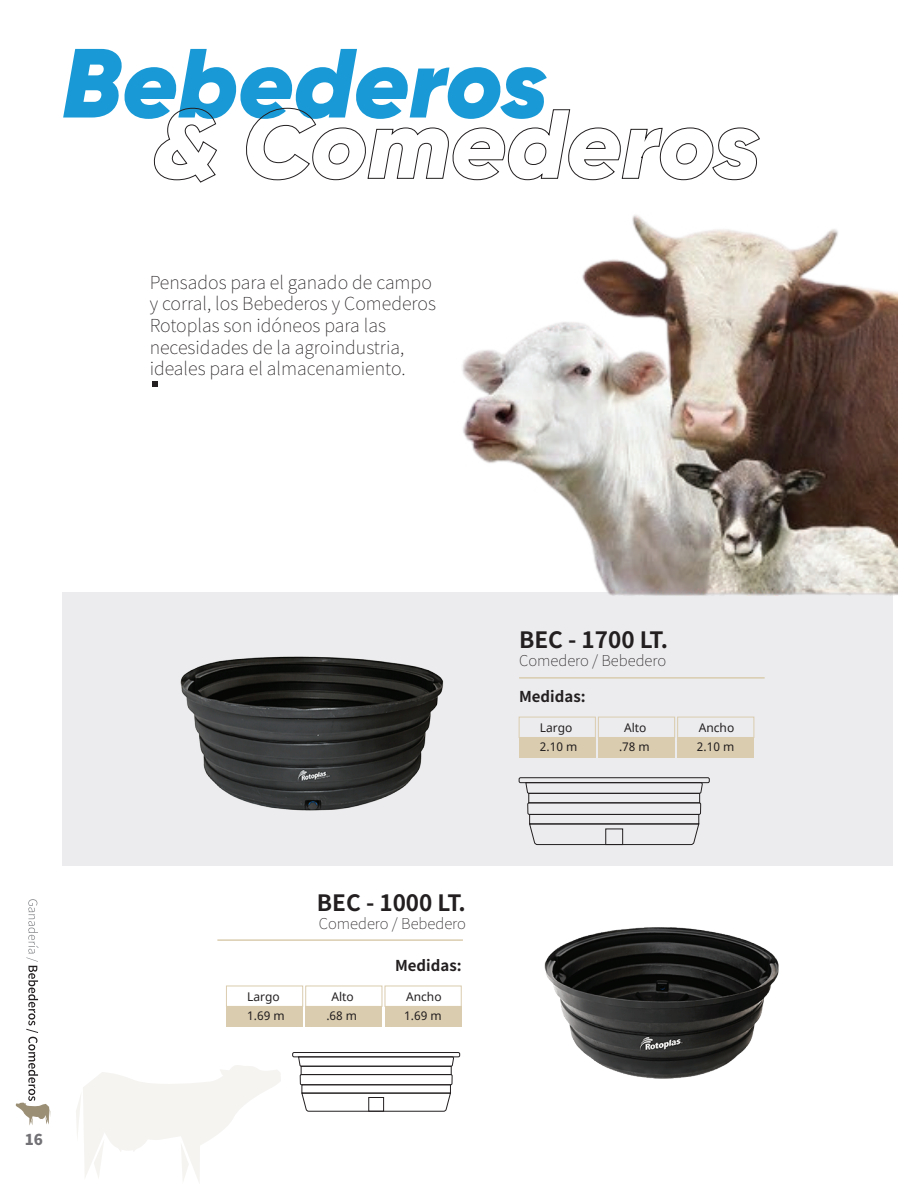
<style>
.page{position:relative;width:918px;height:1188px;background:#fff}
.page>*{position:absolute;margin:0;border:0;box-sizing:border-box;transform-origin:0 0}
.t1{font:italic 900 97.95px "Gilroy";color:#199ad7}
.t2{font:700 22.5px "Noto Sans JP";color:#231f20}
.t3{font:100 18px/21.6px "Noto Sans JP";color:#231f20}
.t4{font:100 15px "Noto Sans JP";color:#231f20}
.t5{font:700 15px "Noto Sans JP";color:#231f20}
.t6{font:900 15px "Noto Sans JP";color:#727276}
.t7{font:12px/18.9px "Noto Sans";color:#231f20}
</style>
<div class="page">
<div style="left:62px;top:592px;width:831px;height:274px;background:#ececee"></div>
<svg style="left:154px;top:108px;width:63px;height:75px"></svg>
<svg style="left:246px;top:108px;width:357px;height:70px"></svg>
<svg style="left:547px;top:128px;width:113px;height:29px"></svg>
<svg style="left:660px;top:127px;width:100px;height:30px"></svg>
<hr style="left:217px;top:939px;width:246px;height:2px;background:#daccaf">
<hr style="left:519px;top:677px;width:246px;height:2px;background:#daccaf">
<div style="left:519px;top:777px;width:191px;height:6px;border:1px solid #231f20"></div>
<svg style="left:525px;top:782px;width:177px;height:12px"></svg>
<div style="left:528px;top:793px;width:172px;height:10px;border:1px solid #231f20"></div>
<svg style="left:529px;top:823px;width:171px;height:22px"></svg>
<div style="left:527px;top:802px;width:174px;height:13px;border:1px solid #231f20;border-radius:2px"></div>
<div style="left:605px;top:829px;width:18px;height:16px;border:1px solid #231f20"></div>
<div style="left:292px;top:1052px;width:168px;height:5px;border:1px solid #231f20"></div>
<svg style="left:298px;top:1056px;width:156px;height:11px"></svg>
<div style="left:301px;top:1066px;width:151px;height:9px;border:1px solid #231f20"></div>
<svg style="left:301px;top:1092px;width:150px;height:20px"></svg>
<div style="left:300px;top:1074px;width:153px;height:11px;border:1px solid #231f20"></div>
<div style="left:368px;top:1097px;width:16px;height:15px;border:1px solid #231f20"></div>
<svg style="left:152px;top:381px;width:5px;height:6px"></svg>
<div style="left:519px;top:737px;width:76px;height:21px;background:#daccaf"></div>
<div style="left:598px;top:737px;width:77px;height:21px;background:#daccaf"></div>
<div style="left:678px;top:737px;width:76px;height:21px;background:#daccaf"></div>
<div style="left:519px;top:717px;width:77px;height:21px;border:1px solid #daccaf"></div>
<div style="left:598px;top:717px;width:77px;height:21px;border:1px solid #daccaf"></div>
<div style="left:677px;top:717px;width:77px;height:21px;border:1px solid #daccaf"></div>
<div style="left:226px;top:1006px;width:77px;height:20px;background:#daccaf"></div>
<div style="left:306px;top:1006px;width:76px;height:20px;background:#daccaf"></div>
<div style="left:385px;top:1006px;width:76px;height:20px;background:#daccaf"></div>
<div style="left:226px;top:986px;width:77px;height:21px;border:1px solid #daccaf"></div>
<div style="left:306px;top:986px;width:76px;height:21px;border:1px solid #daccaf"></div>
<div style="left:385px;top:986px;width:76px;height:21px;border:1px solid #daccaf"></div>
<img style="left:544px;top:927px;width:235px;height:152px">
<img style="left:180px;top:656px;width:264px;height:155px">
<svg style="left:16px;top:899px;width:34px;height:226px"></svg>
<img style="left:263px;top:157px;width:634px;height:439px">
<svg style="left:76px;top:1065px;width:205px;height:116px"></svg>
<h1 class="t1" style="left:62px;top:21px;width:487px">Bebederos</h1>
<p class="t3" style="left:150px;top:272px;width:288px">Pensados para el ganado de campo y corral, los Bebederos y Comederos<br>Rotoplas son idóneos para las necesidades de la agroindustria, ideales para el almacenamiento.</p>
<p class="t6" style="left:25px;top:1132px;width:20px">16</p>
<p class="t2" style="left:519px;top:628px;width:150px">BEC - 1700 LT.</p>
<p class="t4" style="left:519px;top:653px;width:149px">Comedero / Bebedero</p>
<p class="t5" style="left:519px;top:688px;width:68px">Medidas:</p>
<p class="t7" style="left:540px;top:719px;width:39px">Largo<br>2.10 m</p>
<p class="t7" style="left:624px;top:719px;width:24px">Alto</p>
<p class="t7" style="left:699px;top:719px;width:37px">Ancho</p>
<p class="t7" style="left:619px;top:738px;width:32px">.78 m</p>
<p class="t7" style="left:697px;top:738px;width:39px">2.10 m</p>
<p class="t7" style="left:247px;top:988px;width:39px">Largo<br>1.69 m</p>
<p class="t2" style="left:317px;top:890px;width:150px">BEC - 1000 LT.</p>
<p class="t4" style="left:319px;top:915px;width:149px">Comedero / Bebedero</p>
<p class="t5" style="left:395px;top:957px;width:68px">Medidas:</p>
<p class="t7" style="left:331px;top:988px;width:24px">Alto</p>
<p class="t7" style="left:406px;top:988px;width:37px">Ancho</p>
<p class="t7" style="left:326px;top:1007px;width:32px">.68 m</p>
<p class="t7" style="left:404px;top:1007px;width:39px">1.69 m</p>
</div>
